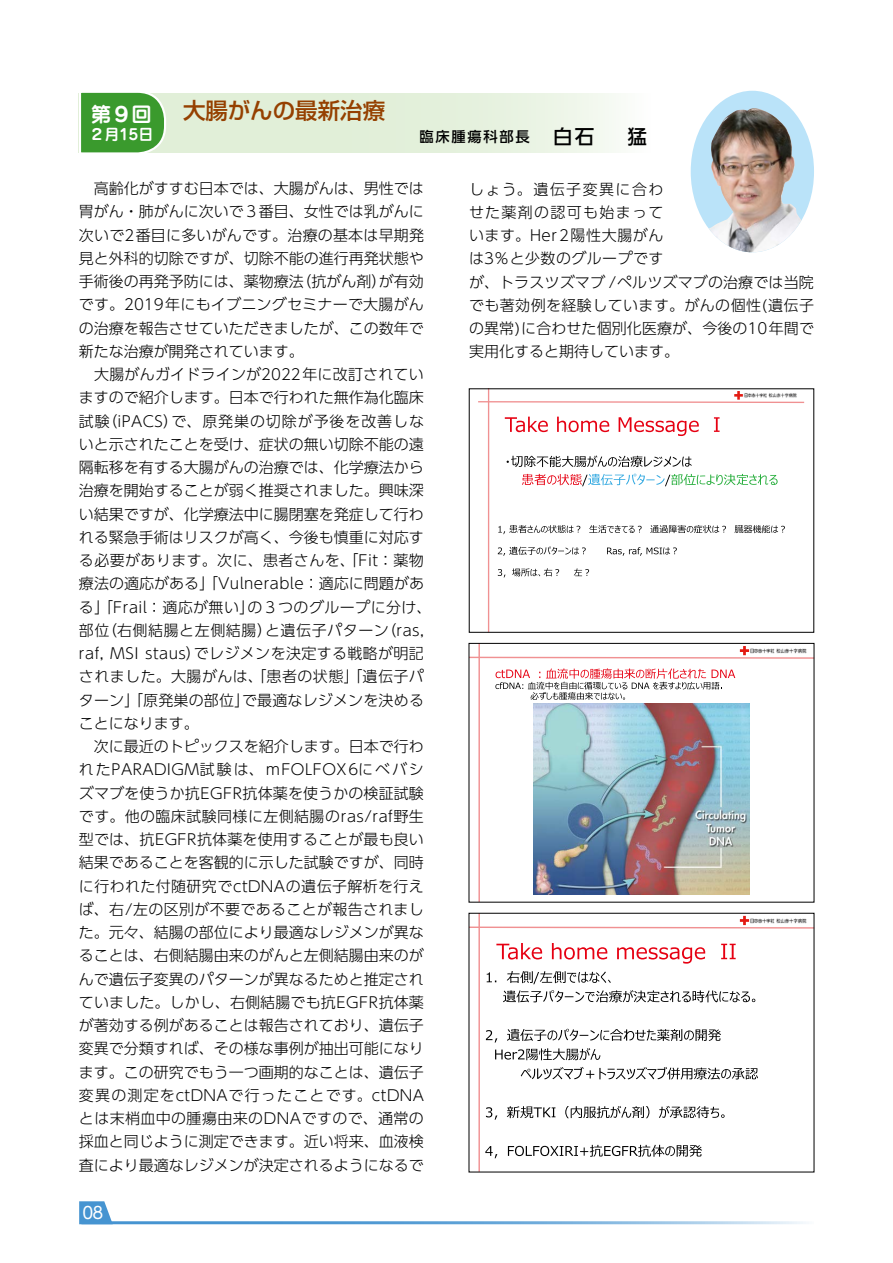
<style>
.page{position:relative;width:893px;height:1263px;background:#fff}
.page>*{position:absolute;margin:0;border:0;box-sizing:border-box;transform-origin:0 0}
.t1{font:500 22.5px "Shin Go Pro";color:#954000}
.t2{font:700 20.25px "Jun 501 Pro";color:#fff}
.t3{font:16.5px "UD Shin M Go Pro";color:#fff}
.t4{font:300 15px/23.2px "UD Shin Go Pro";letter-spacing:.005em;color:#000}
.t5{font:300 15px/23.2px "UD Shin Go Pro";letter-spacing:.03em;color:#000}
.t6{font:700 15px "Jun 501 Pro";color:#fff}
.t7{font:500 14.25px "UD Shin Go Pro";letter-spacing:.12em;color:#000}
.s1{font-size:19.5px}
</style>
<div class="page">
<svg style="left:167px;top:93px;width:449px;height:59px;background:#e5f1dd"></svg>
<svg style="left:78px;top:92px;width:89px;height:61px;background:#54a748"></svg>
<div style="left:691px;top:91px;width:123px;height:161px;background:#bae3f9;border-radius:50%"></div>
<img style="left:709px;top:108px;width:92px;height:144px">
<hr style="left:488px;top:389px;width:1px;height:243px;background:#f09192">
<svg style="left:505px;top:417px;width:215px;height:19px"></svg>
<svg style="left:507px;top:455px;width:185px;height:12px"></svg>
<svg style="left:522px;top:474px;width:256px;height:12px"></svg>
<svg style="left:498px;top:525px;width:287px;height:9px"></svg>
<svg style="left:498px;top:547px;width:179px;height:9px"></svg>
<svg style="left:498px;top:568px;width:91px;height:9px"></svg>
<svg style="left:479px;top:391px;width:325px;height:13px"></svg>
<hr style="left:478px;top:643px;width:2px;height:259px;background:#f09192">
<img style="left:534px;top:703px;width:215px;height:191px">
<svg style="left:495px;top:668px;width:240px;height:32px"></svg>
<svg style="left:471px;top:646px;width:341px;height:13px"></svg>
<hr style="left:478px;top:913px;width:2px;height:259px;background:#f09192">
<svg style="left:496px;top:943px;width:209px;height:21px"></svg>
<svg style="left:721px;top:944px;width:15px;height:15px"></svg>
<svg style="left:487px;top:971px;width:124px;height:13px"></svg>
<svg style="left:503px;top:990px;width:252px;height:12px"></svg>
<svg style="left:486px;top:1029px;width:235px;height:13px"></svg>
<svg style="left:495px;top:1048px;width:105px;height:12px"></svg>
<svg style="left:521px;top:1067px;width:237px;height:12px"></svg>
<svg style="left:486px;top:1106px;width:69px;height:14px"></svg>
<svg style="left:565px;top:1106px;width:160px;height:12px"></svg>
<svg style="left:485px;top:1146px;width:12px;height:12px"></svg>
<svg style="left:508px;top:1145px;width:194px;height:12px"></svg>
<svg style="left:471px;top:916px;width:341px;height:13px"></svg>
<svg style="left:79px;top:1201px;width:33px;height:23px"></svg>
<hr style="left:81px;top:1221px;width:733px;height:3px;background:#4694d1">
<h1 class="t1" style="left:183px;top:92px;width:204px">大腸がんの最新治療</h1>
<h2 class="t2" style="left:91px;top:98px;width:62px">第９回</h2>
<p class="t6" style="left:90px;top:122px;width:65px">２月15日</p>
<p class="t7" style="left:420px;top:125px;width:229px">臨床腫瘍科部長<span class="s1">　白石　 猛</span></p>
<p class="t4" style="left:79px;top:176px;width:354px">　高齢化がすすむ日本では、大腸がんは、男性では胃がん・肺がんに次いで３番目、女性では乳がんに次いで2番目に多いがんです。治療の基本は早期発見と外科的切除ですが、切除不能の進行再発状態や手術後の再発予防には、薬物療法（抗がん剤）が有効です。2019年にもイブニングセミナーで大腸がんの治療を報告させていただきましたが、この数年で新たな治療が開発されています。<br>　大腸がんガイドラインが2022年に改訂されていますので紹介します。日本で行われた無作為化臨床試験（iPACS）で、原発巣の切除が予後を改善しないと示されたことを受け、症状の無い切除不能の遠隔転移を有する大腸がんの治療では、化学療法から治療を開始することが弱く推奨されました。興味深い結果ですが、化学療法中に腸閉塞を発症して行われる緊急手術はリスクが高く、今後も慎重に対応する必要があります。次に、患者さんを、「Fit：薬物療法の適応がある」「Vulnerable：適応に問題がある」「Frail：適応が無い」の３つのグループに分け、部位（右側結腸と左側結腸）と遺伝子パターン（ras, raf, MSI staus）でレジメンを決定する戦略が明記されました。大腸がんは、「患者の状態」「遺伝子パターン」「原発巣の部位」で最適なレジメンを決めることになります。<br>　次に最近のトピックスを紹介します。日本で行われたPARADIGM試験は、ｍFOLFOX6にベバシズマブを使うか抗EGFR抗体薬を使うかの検証試験です。他の臨床試験同様に左側結腸のras/raf野生型では、抗EGFR抗体薬を使用することが最も良い結果であることを客観的に示した試験ですが、同時に行われた付随研究でctDNAの遺伝子解析を行えば、右/左の区別が不要であることが報告されました。元々、結腸の部位により最適なレジメンが異なることは、右側結腸由来のがんと左側結腸由来のがんで遺伝子変異のパターンが異なるためと推定されていました。しかし、右側結腸でも抗EGFR抗体薬が著効する例があることは報告されており、遺伝子変異で分類すれば､その様な事例が抽出可能になります。この研究でもう一つ画期的なことは、遺伝子変異の測定をctDNAで行ったことです。ctDNAとは末梢血中の腫瘍由来のDNAですので、通常の採血と同じように測定できます。近い将来、血液検査により最適なレジメンが決定されるようになるで</p>
<p class="t3" style="left:82px;top:1199px;width:22px">08</p>
<p class="t5" style="left:469px;top:177px;width:347px">しょう。遺伝子変異に合わ<br>せた薬剤の認可も始まって<br>います。Her2陽性大腸がん<br>は3％と少数のグループです<br>が、トラスツズマブ /ペルツズマブの治療では当院でも著効例を経験しています。がんの個性(遺伝子の異常)に合わせた個別化医療が、今後の10年間で実用化すると期待しています。</p>
</div>
